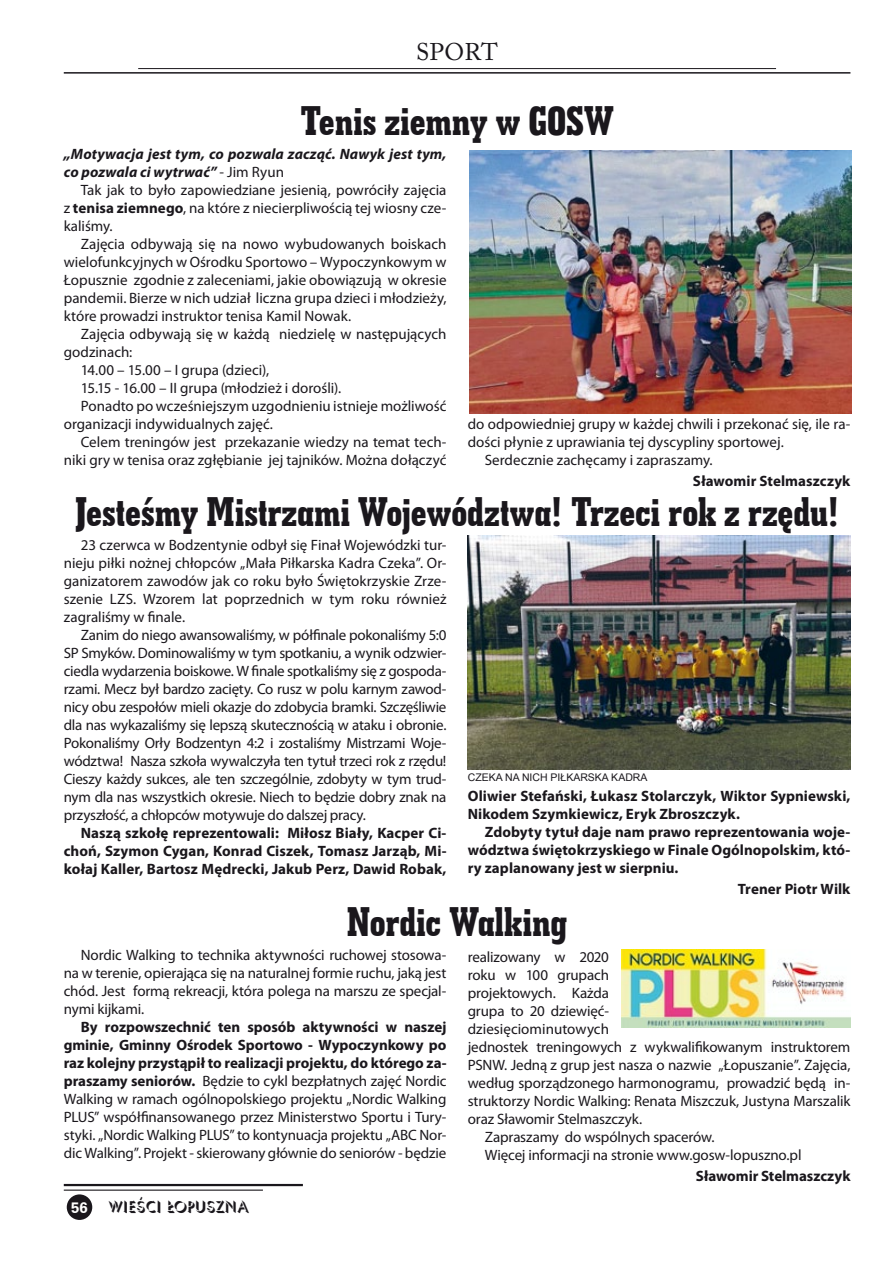
<style>
.page{position:relative;width:893px;height:1263px;background:#fff}
.page>*{position:absolute;margin:0;border:0;box-sizing:border-box;transform-origin:0 0}
.t1{font:42px "Geom Slab 703 BT Pl Cd Xtra Bd";color:#1a171c}
.t2{font:24px "Adobe Caslon Pro";color:#1a171c}
.t3{font:16.5px "Umbrella";color:#1a171c}
.t4{font:15px/18px "Myriad Pro";letter-spacing:-.005em;color:#1a171c;text-align:justify}
.t5{font:700 15px/18px "Myriad Pro";letter-spacing:.005em;color:#1a171c;text-align:justify}
.t6{font:italic 700 15px/18px "Myriad Pro";letter-spacing:.005em;color:#1a171c}
.t7{font:700 15px "Zurich L2";color:#fff}
.t8{font:10.5px "Arial";color:#1a171c}
.s1{font-weight:400;font-style:normal}
.s2{font-weight:700}
</style>
<div class="page">
<div style="left:67px;top:1194px;width:25px;height:26px;background:#1a171c;border-radius:50%"></div>
<hr style="left:64px;top:1184px;width:239px;height:2px;background:#1a171c">
<hr style="left:64px;top:1189px;width:199px;height:2px;background:#1a171c">
<img style="left:469px;top:151px;width:383px;height:262px">
<img style="left:622px;top:950px;width:228px;height:78px">
<img style="left:468px;top:536px;width:382px;height:233px">
<hr style="left:64px;top:72px;width:786px;height:2px;background:#1a171c">
<hr style="left:138px;top:68px;width:638px;height:1px;background:#1a171c">
<h2 class="t2" style="left:416px;top:38px;width:83px">SPORT</h2>
<h1 class="t1" style="left:300px;top:94px;width:315px">Tenis ziemny w GOSW</h1>
<p class="t6" style="left:64px;top:144px;width:384px">„Motywacja jest tym, co pozwala zacząć. Nawyk jest tym, co pozwala ci wytrwać” <span class="s1">- Jim Ryun</span></p>
<p class="t4" style="left:64px;top:181px;width:384px;text-indent:17px">Tak jak to było zapowiedziane jesienią, powróciły zajęcia z <span class="s2">tenisa ziemnego</span>, na które z niecierpliwością tej wiosny cze&shy;kaliśmy.</p>
<p class="t4" style="left:64px;top:235px;width:384px;text-indent:17px">Zajęcia odbywają się na nowo wybudowanych boiskach wielofunkcyjnych w Ośrodku Sportowo – Wypoczynkowym w Łopusznie zgodnie z zaleceniami, jakie obowiązują w okresie pandemii. Bierze w nich udział liczna grupa dzieci i młodzieży, które prowadzi instruktor tenisa Kamil Nowak.</p>
<p class="t4" style="left:81px;top:325px;width:367px">Zajęcia odbywają się w każdą niedzielę w następujących</p>
<p class="t4" style="left:64px;top:343px;width:70px">godzinach:</p>
<p class="t4" style="left:81px;top:361px;width:190px">14.00 – 15.00 – I grupa (dzieci),</p>
<p class="t4" style="left:81px;top:379px;width:262px">15.15 - 16.00 – II grupa (młodzież i dorośli).</p>
<p class="t4" style="left:81px;top:397px;width:367px">Ponadto po wcześniejszym uzgodnieniu istnieje możliwość</p>
<p class="t4" style="left:64px;top:415px;width:211px">organizacji indywidualnych zajęć.</p>
<p class="t4" style="left:81px;top:433px;width:367px">Celem treningów jest przekazanie wiedzy na temat tech-</p>
<p class="t4" style="left:64px;top:451px;width:384px">niki gry w tenisa oraz zgłębianie jej tajników. Można dołączyć</p>
<p class="t4" style="left:468px;top:414px;width:384px">do odpowiedniej grupy w każdej chwili i przekonać się, ile ra-</p>
<p class="t4" style="left:468px;top:432px;width:318px">dości płynie z uprawiania tej dyscypliny sportowej.</p>
<p class="t4" style="left:485px;top:450px;width:229px">Serdecznie zachęcamy i zapraszamy.</p>
<p class="t5" style="left:693px;top:471px;width:159px">Sławomir Stelmaszczyk</p>
<h1 class="t1" style="left:75px;top:485px;width:766px">Jesteśmy Mistrzami Województwa! Trzeci rok z rzędu!</h1>
<p class="t4" style="left:64px;top:536px;width:384px;text-indent:17px">23 czerwca w Bodzentynie odbył się Finał Wojewódzki tur&shy;nieju piłki nożnej chłopców „Mała Piłkarska Kadra Czeka”. Or&shy;ganizatorem zawodów jak co roku było Świętokrzyskie Zrze&shy;szenie LZS. Wzorem lat poprzednich w tym roku również zagraliśmy w finale.</p>
<p class="t4" style="left:64px;top:626px;width:384px;text-indent:17px">Zanim do niego awansowaliśmy, w półfinale pokonaliśmy 5:0<br>SP Smyków. Dominowaliśmy w tym spotkaniu, a wynik odzwier&shy;ciedla wydarzenia boiskowe. W finale spotkaliśmy się z gospoda&shy;rzami. Mecz był bardzo zacięty. Co rusz w polu karnym zawod&shy;nicy obu zespołów mieli okazje do zdobycia bramki. Szczęśliwie dla nas wykazaliśmy się lepszą skutecznością w ataku i obronie.<br>Pokonaliśmy Orły Bodzentyn 4:2 i zostaliśmy Mistrzami Woje&shy;wództwa! Nasza szkoła wywalczyła ten tytuł trzeci rok z rzędu!<br>Cieszy każdy sukces, ale ten szczególnie, zdobyty w tym trud&shy;nym dla nas wszystkich okresie. Niech to będzie dobry znak na przyszłość, a chłopców motywuje do dalszej pracy.</p>
<p class="t5" style="left:64px;top:823px;width:384px;text-indent:17px">Naszą szkołę reprezentowali: Miłosz Biały, Kacper Ci&shy;choń, Szymon Cygan, Konrad Ciszek, Tomasz Jarząb, Mi&shy;kołaj Kaller, Bartosz Mędrecki, Jakub Perz, Dawid Robak,</p>
<p class="t8" style="left:468px;top:771px;width:181px">CZEKA NA N ICH PIŁKARSKA KADRA</p>
<p class="t5" style="left:468px;top:787px;width:384px">Oliwier Stefański, Łukasz Stolarczyk, Wiktor Sypniewski,<br>Nikodem Szymkiewicz, Eryk Zbroszczyk.</p>
<p class="t5" style="left:468px;top:823px;width:384px;text-indent:17px">Zdobyty tytuł daje nam prawo reprezentowania woje&shy;wództwa świętokrzyskiego w Finale Ogólnopolskim, któ&shy;ry zaplanowany jest w sierpniu.</p>
<p class="t5" style="left:738px;top:880px;width:114px">Trener Piotr Wilk</p>
<h1 class="t1" style="left:347px;top:895px;width:222px">Nordic Walking</h1>
<p class="t4" style="left:468px;top:947px;width:143px">realizowany w 2020</p>
<p class="t4" style="left:468px;top:965px;width:143px">roku w 100 grupach</p>
<p class="t4" style="left:468px;top:983px;width:143px">projektowych. Każda</p>
<p class="t4" style="left:468px;top:1001px;width:143px">grupa to 20 dziewięć-</p>
<p class="t4" style="left:468px;top:1019px;width:143px">dziesięciominutowych</p>
<p class="t4" style="left:468px;top:1037px;width:384px">jednostek treningowych z wykwalifikowanym instruktorem</p>
<p class="t4" style="left:468px;top:1055px;width:384px">PSNW. Jedną z grup jest nasza o nazwie „Łopuszanie”. Zajęcia,</p>
<p class="t4" style="left:468px;top:1073px;width:384px">według sporządzonego harmonogramu, prowadzić będą in-</p>
<p class="t4" style="left:468px;top:1091px;width:384px">struktorzy Nordic Walking: Renata Miszczuk, Justyna Marszalik</p>
<p class="t4" style="left:468px;top:1109px;width:176px">oraz Sławomir Stelmaszczyk.</p>
<p class="t4" style="left:485px;top:1127px;width:231px">Zapraszamy do wspólnych spacerów.</p>
<p class="t4" style="left:485px;top:1145px;width:318px">Więcej informacji na stronie www.gosw-lopuszno.pl</p>
<p class="t5" style="left:696px;top:1166px;width:156px">Sławomir Stelmaszczyk</p>
<p class="t4" style="left:64px;top:946px;width:384px;text-indent:17px">Nordic Walking to technika aktywności ruchowej stosowa&shy;na w terenie, opierająca się na naturalnej formie ruchu, jaką jest chód. Jest formą rekreacji, która polega na marszu ze specjal&shy;nymi kijkami.</p>
<p class="t4" style="left:64px;top:1018px;width:385px;text-indent:17px"><span class="s2">By rozpowszechnić ten sposób aktywności w naszej gminie, Gminny Ośrodek Sportowo - Wypoczynkowy po raz kolejny przystąpił to realizacji projektu, do którego za&shy;praszamy seniorów.</span> Będzie to cykl bezpłatnych zajęć Nordic Walking w ramach ogólnopolskiego projektu „Nordic Walking PLUS” współfinansowanego przez Ministerstwo Sportu i Tury&shy;styki. „Nordic Walking PLUS” to kontynuacja projektu „ABC Nor&shy;dic Walking”. Projekt - skierowany głównie do seniorów - będzie</p>
<p class="t7" style="left:71px;top:1197px;width:18px">56</p>
<p class="t3" style="left:109px;top:1196px;width:141px">WIEŚCI ŁOPUSZNA</p>
</div>
